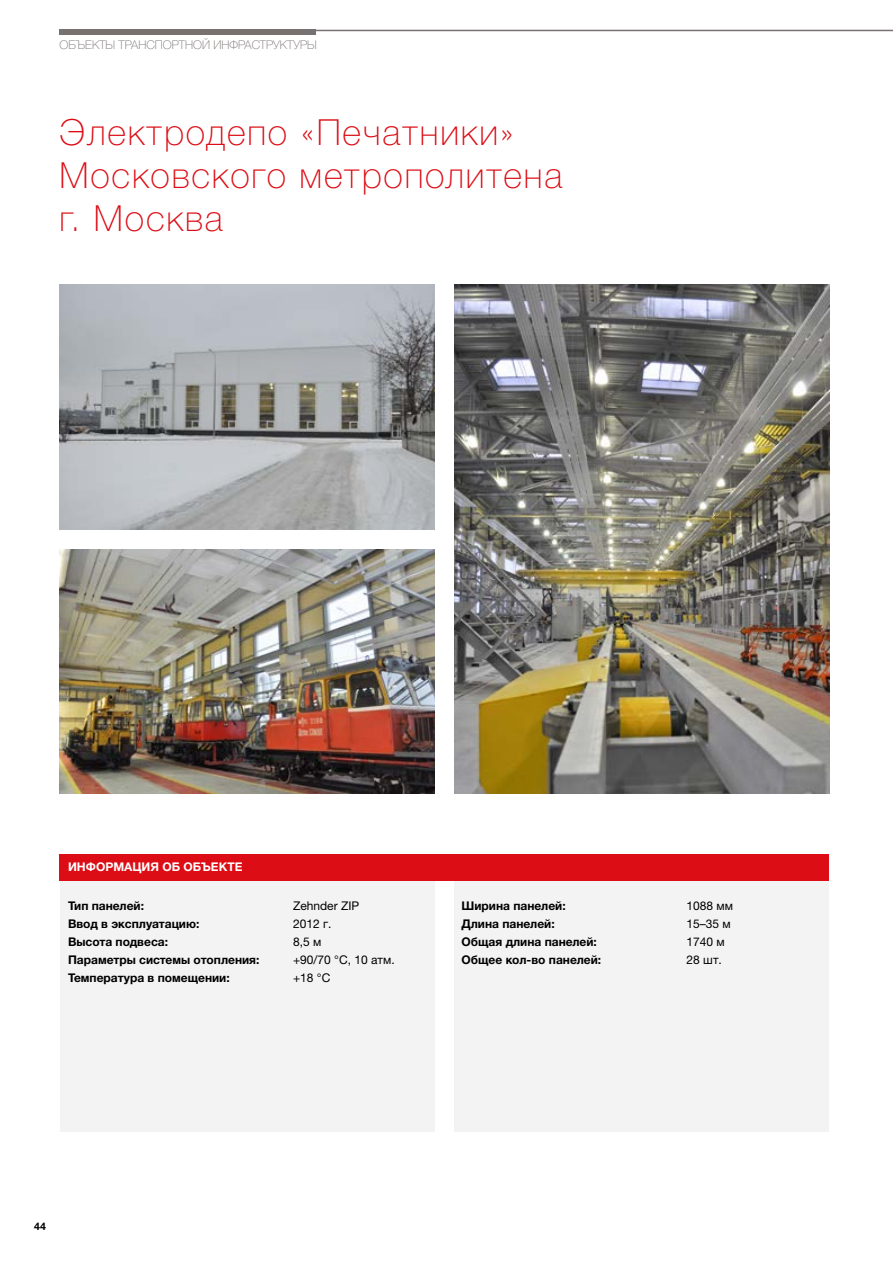
<style>
.page{position:relative;width:893px;height:1263px;background:#fff}
.page>*{position:absolute;margin:0;border:0;box-sizing:border-box;transform-origin:0 0}
.t1{font:100 36px/43.2px "Helvetica Neue LTW1 G";letter-spacing:.05em;color:#dc0d15}
.t2{font:700 12px/18px "Helvetica Neue LTW1 G";color:#000}
.t3{font:12px/18px "Helvetica Neuefor Zehnder";color:#000}
.t4{font:100 12px "Helvetica Neue LTW1 G";color:#777271}
.t5{font:700 12px "Helvetica Neue LTW1 G";color:#fff}
.t6{font:700 10.5px "Helvetica Neue LTW1 G";color:#000}
</style>
<div class="page">
<hr style="left:60px;top:30px;width:833px;height:1px;background:#777271">
<div style="left:60px;top:30px;width:256px;height:5px;background:#777271"></div>
<div style="left:60px;top:854px;width:374px;height:277px;background:#f3f3f4"></div>
<div style="left:454px;top:854px;width:375px;height:277px;background:#f3f3f4"></div>
<img style="left:60px;top:285px;width:374px;height:244px">
<img style="left:60px;top:550px;width:374px;height:243px">
<img style="left:454px;top:285px;width:375px;height:508px">
<div style="left:60px;top:854px;width:769px;height:26px;background:#dc0d15"></div>
<p class="t4" style="left:60px;top:37px;width:259px">ОБЪЕКТЫ ТРАНСПОРТНОЙ ИНФРАСТРУКТУРЫ</p>
<h1 class="t1" style="left:60px;top:110px;width:504px">Электродепо «Печатники»<br>Московского метрополитена г. Москва</h1>
<p class="t5" style="left:68px;top:859px;width:176px">ИНФОРМАЦИЯ ОБ ОБЪЕКТЕ</p>
<p class="t2" style="left:68px;top:897px;width:193px">Тип панелей:<br>Ввод в эксплуатацию:<br>Высота подвеса:<br>Параметры системы отопления:<br>Температура в помещении:</p>
<p class="t2" style="left:462px;top:897px;width:141px">Ширина панелей:<br>Длина панелей:<br>Общая длина панелей:<br>Общее кол-во панелей:</p>
<p class="t3" style="left:293px;top:897px;width:103px">Zehnder ZIP<br>2012 г.<br>8,5 м<br>+90/70 °С, 10 атм. +18 °С</p>
<p class="t3" style="left:687px;top:897px;width:48px">1088 мм<br>15–35 м<br>1740 м<br>28 шт.</p>
<p class="t6" style="left:34px;top:1220px;width:13px">44</p>
</div>
